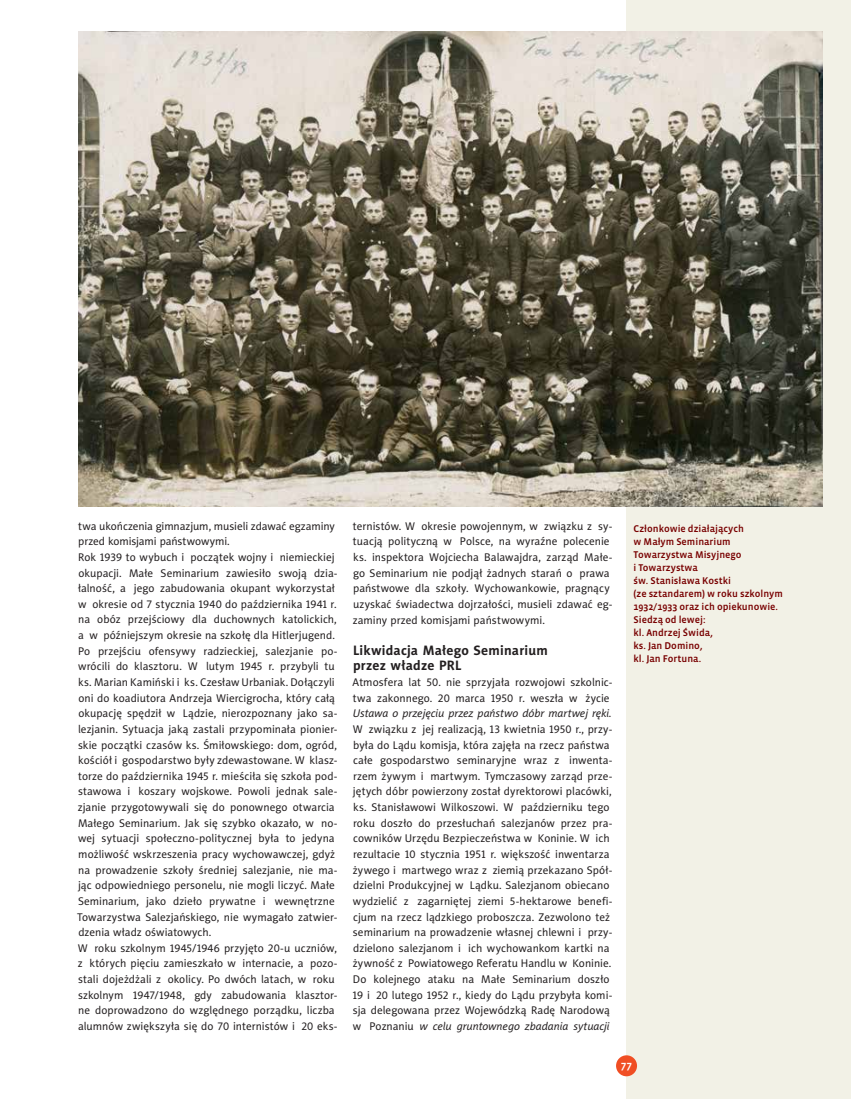
<style>
.page{position:relative;width:851px;height:1099px;background:#fff}
.page>*{position:absolute;margin:0;border:0;box-sizing:border-box;transform-origin:0 0}
.t1{font:700 13.75px/15.6px "Naomi Sans EFN";letter-spacing:.015em;color:#231f20}
.t2{font:11.25px/15.6px "Naomi Sans EFN";letter-spacing:.005em;color:#231f20}
.t3{font:italic 11.25px "Naomi Sans EFN";color:#231f20}
.t4{font:500 11.25px "Vista Sans OTCE";color:#fff}
.t5{font:500 10px/13px "Vista Sans OTCE";color:#780000}
.s1{font-style:italic}
</style>
<div class="page">
<div style="left:626px;top:0;width:224px;height:1098px;background:#f2f1e6"></div>
<div style="left:616px;top:1055px;width:21px;height:21px;background:#f04e23;border-radius:50%"></div>
<img style="left:78px;top:32px;width:744px;height:475px">
<p class="t2" style="left:77px;top:518px;width:262px">twa ukończenia gimnazjum, musieli zdawać egzaminy przed komisjami państwowymi.<br>Rok 1939 to wybuch i początek wojny i niemieckiej okupacji. Małe Seminarium zawiesiło swoją dzia&shy;łalność, a jego zabudowania okupant wykorzystał w okresie od 7 stycznia 1940 do października 1941 r. na obóz przejściowy dla duchownych katolickich, a w późniejszym okresie na szkołę dla Hitlerjugend.<br>Po przejściu ofensywy radzieckiej, salezjanie po&shy;wrócili do klasztoru. W lutym 1945 r. przybyli tu ks. Marian Kamiński i ks. Czesław Urbaniak. Dołączyli oni do koadiutora Andrzeja Wiercigrocha, który całą okupację spędził w Lądzie, nierozpoznany jako sa&shy;lezjanin. Sytuacja jaką zastali przypominała pionier&shy;skie początki czasów ks. Śmiłowskiego: dom, ogród, kościół i gospodarstwo były zdewastowane. W klasz&shy;torze do października 1945 r. mieściła się szkoła pod&shy;stawowa i koszary wojskowe. Powoli jednak sale&shy;zjanie przygotowywali się do ponownego otwarcia Małego Seminarium. Jak się szybko okazało, w no&shy;wej sytuacji społeczno-politycznej była to jedyna możliwość wskrzeszenia pracy wychowawczej, gdyż na prowadzenie szkoły średniej salezjanie, nie ma&shy;jąc odpowiedniego personelu, nie mogli liczyć. Małe Seminarium, jako dzieło prywatne i wewnętrzne Towarzystwa Salezjańskiego, nie wymagało zatwier&shy;dzenia władz oświatowych.<br>W roku szkolnym 1945/1946 przyjęto 20-u uczniów, z których pięciu zamieszkało w internacie, a pozo&shy;stali dojeżdżali z okolicy. Po dwóch latach, w roku szkolnym 1947/1948, gdy zabudowania klasztor&shy;ne doprowadzono do względnego porządku, liczba alumnów zwiększyła się do 70 internistów i 20 eks-</p>
<p class="t2" style="left:352px;top:518px;width:261px">ternistów. W okresie powojennym, w związku z sy&shy;tuacją polityczną w Polsce, na wyraźne polecenie ks. inspektora Wojciecha Balawajdra, zarząd Małe&shy;go Seminarium nie podjął żadnych starań o prawa państwowe dla szkoły. Wychowankowie, pragnący uzyskać świadectwa dojrzałości, musieli zdawać eg&shy;zaminy przed komisjami państwowymi.</p>
<p class="t1" style="left:353px;top:642px;width:196px">Likwidacja Małego Seminarium przez władze PRL</p>
<p class="t2" style="left:352px;top:674px;width:261px">Atmosfera lat 50. nie sprzyjała rozwojowi szkolnic&shy;twa zakonnego. 20 marca 1950 r. weszła w życie</p>
<p class="t3" style="left:352px;top:707px;width:261px">Ustawa o przejęciu przez państwo dóbr martwej ręki.</p>
<p class="t2" style="left:352px;top:721px;width:261px">W związku z jej realizacją, 13 kwietnia 1950 r., przy&shy;była do Lądu komisja, która zajęła na rzecz państwa całe gospodarstwo seminaryjne wraz z inwenta&shy;rzem żywym i martwym. Tymczasowy zarząd prze&shy;jętych dóbr powierzony został dyrektorowi placówki, ks. Stanisławowi Wilkoszowi. W październiku tego roku doszło do przesłuchań salezjanów przez pra&shy;cowników Urzędu Bezpieczeństwa w Koninie. W ich rezultacie 10 stycznia 1951 r. większość inwentarza żywego i martwego wraz z ziemią przekazano Spół&shy;dzielni Produkcyjnej w Lądku. Salezjanom obiecano wydzielić z zagarniętej ziemi 5-hektarowe benefi&shy;cjum na rzecz lądzkiego proboszcza. Zezwolono też seminarium na prowadzenie własnej chlewni i przy&shy;dzielono salezjanom i ich wychowankom kartki na żywność z Powiatowego Referatu Handlu w Koninie.<br>Do kolejnego ataku na Małe Seminarium doszło 19 i 20 lutego 1952 r., kiedy do Lądu przybyła komi&shy;sja delegowana przez Wojewódzką Radę Narodową w Poznaniu <span class="s1">w celu gruntownego zbadania sytuacji</span></p>
<p class="t5" style="left:633px;top:522px;width:151px">Członkowie działających<br>w Małym Seminarium<br>Towarzystwa Misyjnego<br>i Towarzystwa<br>św. Stanisława Kostki<br>(ze sztandarem) w roku szkolnym<br>1932/1933 oraz ich opiekunowie.<br>Siedzą od lewej:<br>kl. Andrzej Świda,<br>ks. Jan Domino,<br>kl. Jan Fortuna.</p>
<p class="t4" style="left:620px;top:1059px;width:13px">77</p>
</div>
